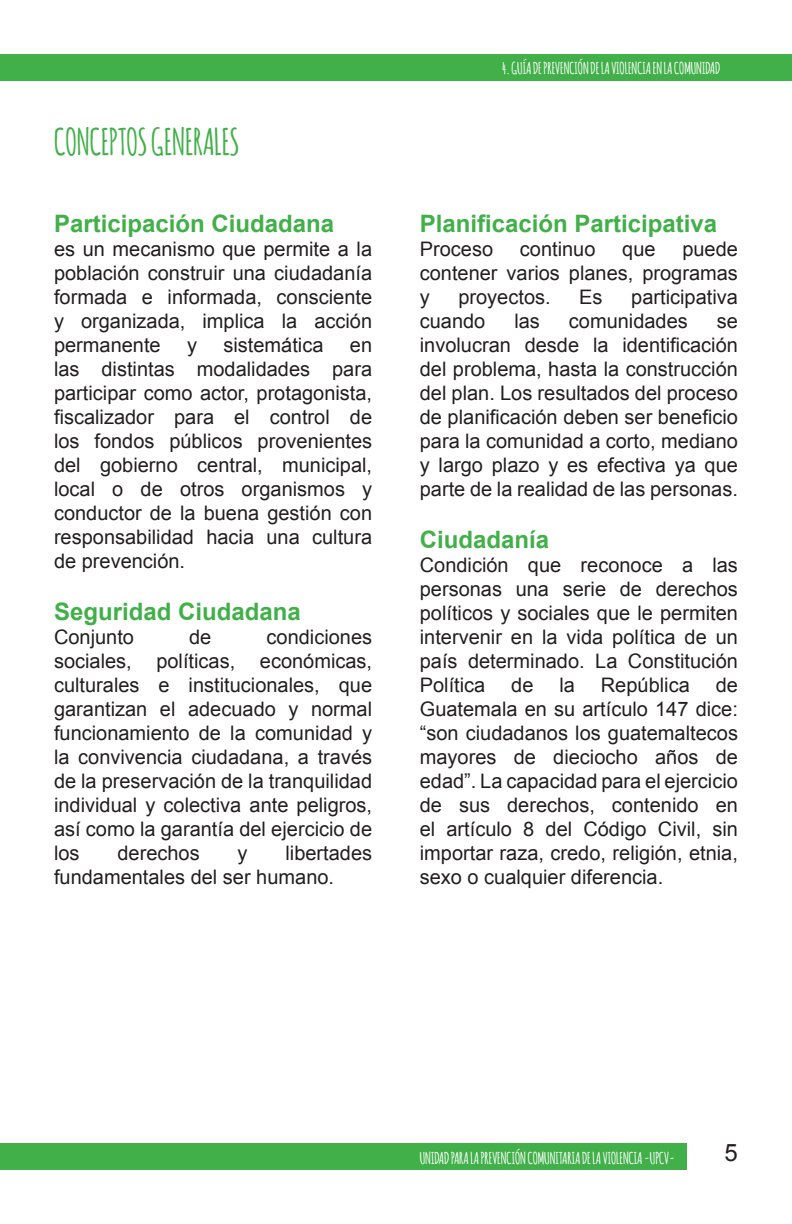
<style>
.page{position:relative;width:792px;height:1224px;background:#fff}
.page>*{position:absolute;margin:0;border:0;box-sizing:border-box;transform-origin:0 0}
.t1{font:700 36px "Amatic";color:#41b049}
.t2{font:700 24px "Arial";color:#41b049}
.t3{font:24px "Arial";color:#231f20}
.t4{font:20px/24px "Arial";color:#231f20;text-align:justify}
.t5{font:700 16px "Amatic";color:#fff}
</style>
<div class="page">
<div style="left:0;top:1144px;width:686px;height:26px;background:#41b049"></div>
<div style="left:0;top:54px;width:792px;height:26px;background:#41b049"></div>
<p class="t1" style="left:54px;top:116px;width:187px">CONCEPTOS GENERALES</p>
<p class="t2" style="left:54px;top:207px;width:282px">Participación Ciudadana</p>
<p class="t4" style="left:54px;top:237px;width:320px">es un mecanismo que permite a la población construir una ciudadanía formada e informada, consciente y organizada, implica la acción permanente</p>
<p class="t4" style="left:187px;top:333px;width:11px">y</p>
<p class="t4" style="left:224px;top:333px;width:102px">sistemática</p>
<p class="t4" style="left:54px;top:333px;width:320px;text-indent:296px">en las distintas modalidades para participar como actor, protagonista, fiscalizador para el control de los fondos públicos provenientes del gobierno central, municipal, local o de otros organismos y conductor de la buena gestión con responsabilidad hacia una cultura de prevención.</p>
<p class="t2" style="left:54px;top:596px;width:248px">Seguridad Ciudadana</p>
<p class="t4" style="left:54px;top:626px;width:82px">Conjunto</p>
<p class="t4" style="left:189px;top:626px;width:24px">de</p>
<p class="t4" style="left:54px;top:626px;width:320px;text-indent:213px">condiciones sociales, políticas, económicas, culturales e institucionales, que garantizan el adecuado y normal funcionamiento de la comunidad y la convivencia ciudadana, a través de la preservación de la tranquilidad individual y colectiva ante peligros, así como la garantía del ejercicio de</p>
<p class="t4" style="left:54px;top:842px;width:27px">los</p>
<p class="t4" style="left:117px;top:842px;width:84px">derechos</p>
<p class="t4" style="left:238px;top:842px;width:11px">y</p>
<p class="t4" style="left:54px;top:842px;width:320px;text-indent:231px">libertades fundamentales del ser humano.</p>
<p class="t5" style="left:502px;top:57px;width:220px">4. GUÍA DE PREVENCIÓN DE LA VIOLENCIA EN LA COMUNIDAD</p>
<p class="t2" style="left:420px;top:207px;width:299px">Planificación Participativa</p>
<p class="t4" style="left:420px;top:237px;width:75px">Proceso</p>
<p class="t4" style="left:520px;top:237px;width:77px">continuo</p>
<p class="t4" style="left:622px;top:237px;width:35px">que</p>
<p class="t4" style="left:420px;top:237px;width:320px;text-indent:263px">puede contener varios planes, programas y</p>
<p class="t4" style="left:458px;top:285px;width:94px">proyectos.</p>
<p class="t4" style="left:579px;top:285px;width:25px">Es</p>
<p class="t4" style="left:631px;top:285px;width:108px">participativa</p>
<p class="t4" style="left:420px;top:309px;width:67px">cuando</p>
<p class="t4" style="left:514px;top:309px;width:27px">las</p>
<p class="t4" style="left:569px;top:309px;width:120px">comunidades</p>
<p class="t4" style="left:420px;top:309px;width:320px;text-indent:297px">se involucran desde la identificación del problema, hasta la construcción del plan. Los resultados del proceso de planificación deben ser beneficio para la comunidad a corto, mediano y largo plazo y es efectiva ya que parte de la realidad de las personas.</p>
<p class="t2" style="left:420px;top:524px;width:131px">Ciudadanía</p>
<p class="t4" style="left:420px;top:554px;width:320px">Condición que reconoce a las personas una serie de derechos políticos y sociales que le permiten intervenir en la vida política de un país determinado. La Constitución Política</p>
<p class="t4" style="left:511px;top:674px;width:24px">de</p>
<p class="t4" style="left:559px;top:674px;width:17px">la</p>
<p class="t4" style="left:601px;top:674px;width:90px">República</p>
<p class="t4" style="left:420px;top:674px;width:320px;text-indent:296px">de Guatemala en su artículo 147 dice: “son ciudadanos los guatemaltecos mayores de dieciocho años de edad”. La capacidad para el ejercicio de sus derechos, contenido en el artículo 8 del Código Civil, sin importar raza, credo, religión, etnia, sexo o cualquier diferencia.</p>
<p class="t5" style="left:420px;top:1147px;width:257px">UNIDAD PARA LA PREVENCIÓN COMUNITARIA DE LA VIOLENCIA -UPCV-</p>
<p class="t3" style="left:725px;top:1137px;width:15px">5</p>
</div>
